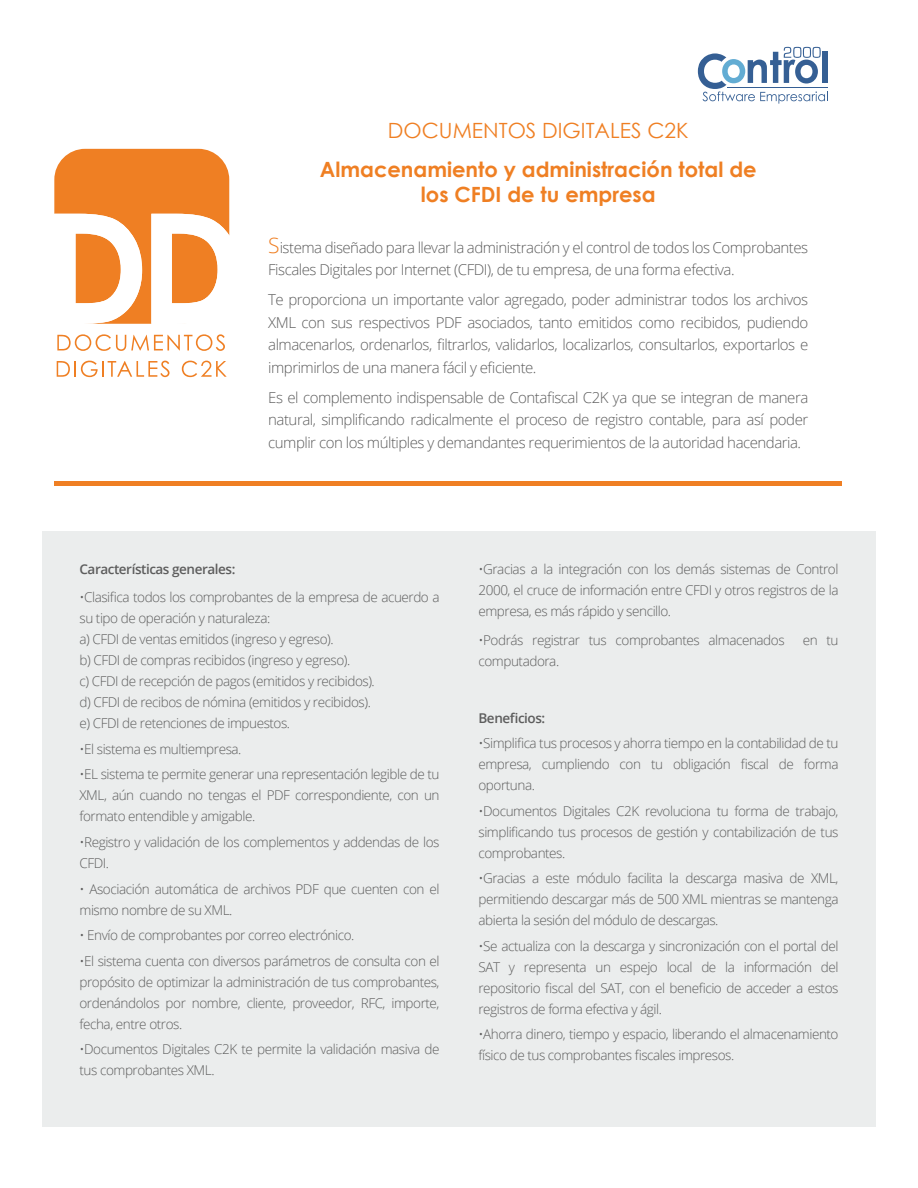
<style>
.page{position:relative;width:918px;height:1188px;background:#fff}
.page>*{position:absolute;margin:0;border:0;box-sizing:border-box;transform-origin:0 0}
.t1{font:700 21px/25.2px "Century Gothic";color:#ef7f23;text-align:center}
.t2{font:21px "Century Gothic";color:#ef7f23}
.t3{font:300 15px/22.5px "Open Sans";letter-spacing:-.035em;color:#5d5d5d;text-align:justify}
.t4{font:300 13.5px/21px "Open Sans";letter-spacing:-.035em;color:#5d5d5d;text-align:justify}
.t5{font:600 13.5px "Open Sans";letter-spacing:-.035em;color:#5d5d5d}
.s1{font-size:21px;color:#ef7f23}
</style>
<div class="page">
<svg style="left:698px;top:47px;width:130px;height:57px"></svg>
<div style="left:55px;top:481px;width:787px;height:5px;background:#ef7f23"></div>
<svg style="left:54px;top:149px;width:175px;height:175px"></svg>
<svg style="left:57px;top:334px;width:168px;height:17px"></svg>
<svg style="left:57px;top:361px;width:113px;height:16px"></svg>
<svg style="left:182px;top:361px;width:45px;height:16px"></svg>
<div style="left:42px;top:531px;width:834px;height:595px;background:#ebeded"></div>
<h1 class="t2" style="left:388px;top:115px;width:302px">DOCUMENTOS DIGITALES C2K</h1>
<h1 class="t1" style="left:320px;top:156px;width:438px">Almacenamiento y administración total de los CFDI de tu empresa</h1>
<p class="t3" style="left:268px;top:236px;width:542px"><span class="s1">S</span>istema diseñado para llevar la administración y el control de todos los Comprobantes<br>Fiscales Digitales por Internet (CFDI), de tu empresa, de una forma efectiva.</p>
<p class="t3" style="left:268px;top:288px;width:542px">Te proporciona un importante valor agregado, poder administrar todos los archivos XML con sus respectivos PDF asociados, tanto emitidos como recibidos, pudiendo almacenarlos, ordenarlos, filtrarlos, validarlos, localizarlos, consultarlos, exportarlos e imprimirlos de una manera fácil y eficiente.</p>
<p class="t3" style="left:268px;top:386px;width:542px">Es el complemento indispensable de Contafiscal C2K ya que se integran de manera natural, simplificando radicalmente el proceso de registro contable, para así poder cumplir con los múltiples y demandantes requerimientos de la autoridad hacendaria.</p>
<p class="t5" style="left:80px;top:560px;width:157px">Características generales:</p>
<p class="t4" style="left:80px;top:587px;width:362px;text-align:left">•Clasifica todos los comprobantes de la empresa de acuerdo a su tipo de operación y naturaleza:<br>a) CFDI de ventas emitidos (ingreso y egreso).<br>b) CFDI de compras recibidos (ingreso y egreso).<br>c) CFDI de recepción de pagos (emitidos y recibidos).<br>d) CFDI de recibos de nómina (emitidos y recibidos).<br>e) CFDI de retenciones de impuestos.</p>
<p class="t4" style="left:80px;top:738px;width:163px">•El sistema es multiempresa.</p>
<p class="t4" style="left:80px;top:764px;width:362px">•EL sistema te permite generar una representación legible de tu XML, aún cuando no tengas el PDF correspondiente, con un formato entendible y amigable.</p>
<p class="t4" style="left:80px;top:831px;width:362px">•Registro y validación de los complementos y addendas de los<br>CFDI.</p>
<p class="t4" style="left:80px;top:878px;width:362px">• Asociación automática de archivos PDF que cuenten con el mismo nombre de su XML.</p>
<p class="t4" style="left:80px;top:924px;width:276px">• Envío de comprobantes por correo electrónico.</p>
<p class="t4" style="left:80px;top:950px;width:362px">•El sistema cuenta con diversos parámetros de consulta con el propósito de optimizar la administración de tus comprobantes, ordenándolos por nombre, cliente, proveedor, RFC, importe, fecha, entre otros.</p>
<p class="t4" style="left:80px;top:1038px;width:362px">•Documentos Digitales C2K te permite la validación masiva de tus comprobantes XML.</p>
<p class="t4" style="left:479px;top:558px;width:362px">•Gracias a la integración con los demás sistemas de Control 2000, el cruce de información entre CFDI y otros registros de la empresa, es más rápido y sencillo.</p>
<p class="t4" style="left:479px;top:629px;width:308px">•Podrás registrar tus comprobantes almacenados</p>
<p class="t4" style="left:803px;top:629px;width:37px">en tu</p>
<p class="t4" style="left:479px;top:650px;width:82px">computadora.</p>
<p class="t5" style="left:479px;top:708px;width:68px">Beneficios:</p>
<p class="t4" style="left:479px;top:732px;width:362px">•Simplifica tus procesos y ahorra tiempo en la contabilidad de tu empresa, cumpliendo con tu obligación fiscal de forma oportuna.</p>
<p class="t4" style="left:479px;top:800px;width:362px">•Documentos Digitales C2K revoluciona tu forma de trabajo, simplificando tus procesos de gestión y contabilización de tus comprobantes.</p>
<p class="t4" style="left:479px;top:867px;width:362px">•Gracias a este módulo facilita la descarga masiva de XML, permitiendo descargar más de 500 XML mientras se mantenga abierta la sesión del módulo de descargas.</p>
<p class="t4" style="left:479px;top:935px;width:362px">•Se actualiza con la descarga y sincronización con el portal del SAT y representa un espejo local de la información del repositorio fiscal del SAT, con el beneficio de acceder a estos registros de forma efectiva y ágil.</p>
<p class="t4" style="left:479px;top:1023px;width:362px">•Ahorra dinero, tiempo y espacio, liberando el almacenamiento físico de tus comprobantes fiscales impresos.</p>
</div>
